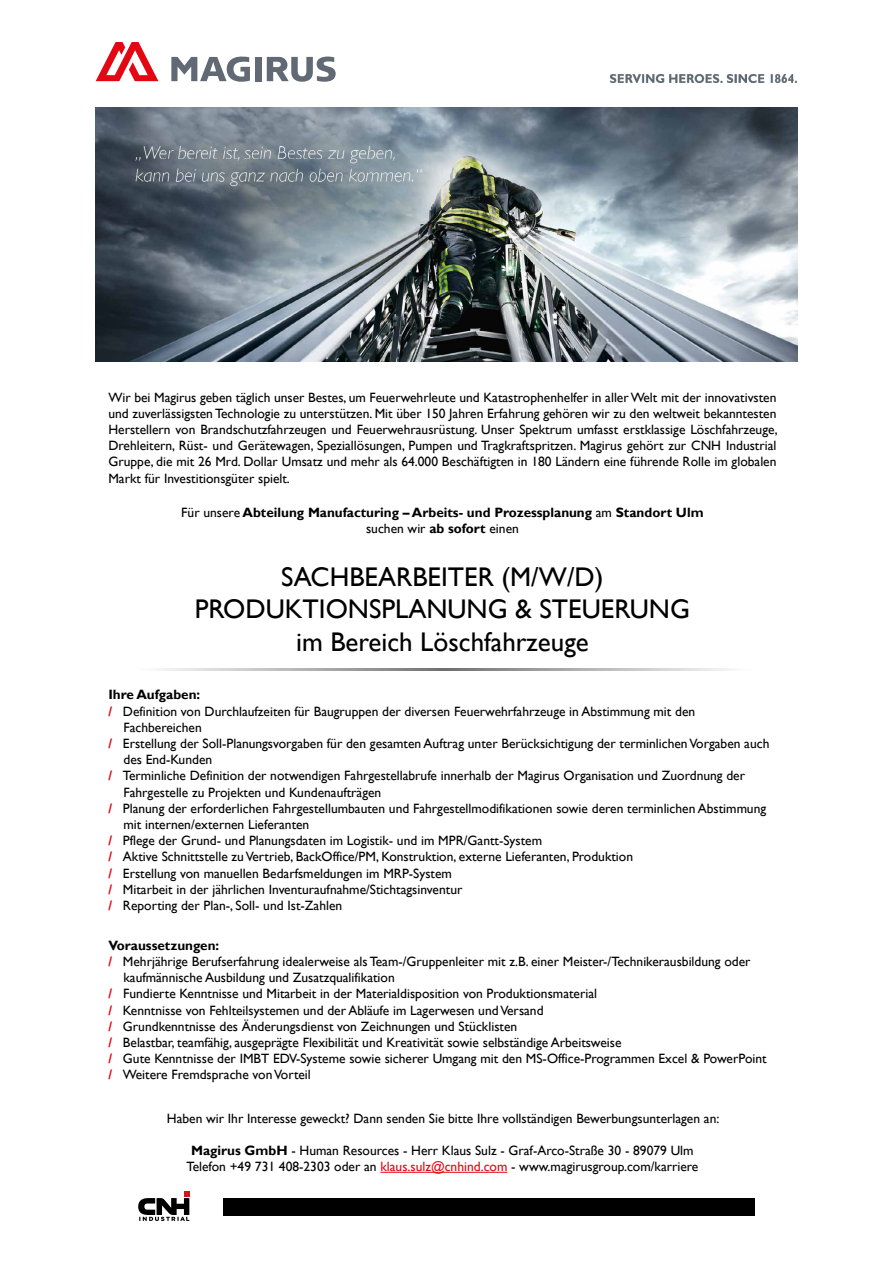
<style>
.page{position:relative;width:893px;height:1263px;background:#fff}
.page>*{position:absolute;margin:0;border:0;box-sizing:border-box;transform-origin:0 0}
.t1{font:27px/32.4px "Gill Sans";color:#000;text-align:center}
.t2{font:13.5px/16.2px "Gill Sans";color:#000;text-align:justify}
.t3{font:700 13.5px/16.2px "Gill Sans";color:#000;text-align:center}
.s1{font-weight:400}
.s2{font-weight:700;color:#e30613}
.s3{font-weight:700}
.s4{color:#e30613}
</style>
<div class="page">
<hr style="left:380px;top:1172px;width:127px;height:1px;background:#e30613">
<svg style="left:160px;top:668px;width:570px;height:3px;background:#b3b3b3"></svg>
<div style="left:224px;top:1198px;width:531px;height:17px;background:#000"></div>
<svg style="left:138px;top:1191px;width:51px;height:30px"></svg>
<svg style="left:96px;top:42px;width:62px;height:39px"></svg>
<div style="left:255px;top:57px;width:7px;height:24px;background:#616974"></div>
<svg style="left:171px;top:56px;width:79px;height:26px"></svg>
<svg style="left:267px;top:57px;width:69px;height:25px"></svg>
<img style="left:611px;top:74px;width:186px;height:8px">
<img style="left:96px;top:107px;width:701px;height:254px">
<p class="t2" style="left:108px;top:389px;width:671px">Wir bei Magirus geben täglich unser Bestes, um Feuerwehrleute und Katastrophenhelfer in aller Welt mit der innovativsten und zuverlässigsten Technologie zu unterstützen. Mit über 150 Jahren Erfahrung gehören wir zu den weltweit bekanntesten Herstellern von Brandschutzfahrzeugen und Feuerwehrausrüstung. Unser Spektrum umfasst erstklassige Löschfahrzeuge, Drehleitern, Rüst- und Gerätewagen, Speziallösungen, Pumpen und Tragkraftspritzen. Magirus gehört zur CNH Industrial Gruppe, die mit 26 Mrd. Dollar Umsatz und mehr als 64.000 Beschäftigten in 180 Ländern eine führende Rolle im globalen Markt für Investitionsgüter spielt.</p>
<p class="t3" style="left:181px;top:504px;width:524px"><span class="s1">Für unsere</span> Abteilung Manufacturing – Arbeits- und Prozessplanung <span class="s1">am</span> Standort Ulm <span class="s1">suchen wir</span> ab sofort <span class="s1">einen</span></p>
<h1 class="t1" style="left:195px;top:561px;width:497px">SACHBEARBEITER (M/W/D)<br>PRODUKTIONSPLANUNG &amp; STEUERUNG im Bereich Löschfahrzeuge</h1>
<p class="t3" style="left:108px;top:687px;width:93px">Ihre Aufgaben:</p>
<p class="t2" style="left:108px;top:703px;width:588px"><span class="s2">/</span> Definition von Durchlaufzeiten für Baugruppen der diversen Feuerwehrfahrzeuge in Abstimmung mit den</p>
<p class="t2" style="left:123px;top:719px;width:80px">Fachbereichen</p>
<p class="t2" style="left:108px;top:735px;width:663px"><span class="s2">/</span> Erstellung der Soll-Planungsvorgaben für den gesamten Auftrag unter Berücksichtigung der terminlichen Vorgaben auch</p>
<p class="t2" style="left:123px;top:752px;width:90px">des End-Kunden</p>
<p class="t2" style="left:108px;top:768px;width:638px"><span class="s2">/</span> Terminliche Definition der notwendigen Fahrgestellabrufe innerhalb der Magirus Organisation und Zuordnung der</p>
<p class="t2" style="left:123px;top:784px;width:259px">Fahrgestelle zu Projekten und Kundenaufträgen</p>
<p class="t2" style="left:108px;top:800px;width:659px"><span class="s2">/</span> Planung der erforderlichen Fahrgestellumbauten und Fahrgestellmodifikationen sowie deren terminlichen Abstimmung</p>
<p class="t2" style="left:123px;top:816px;width:187px">mit internen/externen Lieferanten</p>
<p class="t2" style="left:108px;top:833px;width:435px"><span class="s2">/</span> Pflege der Grund- und Planungsdaten im Logistik- und im MPR/Gantt-System</p>
<p class="t2" style="left:108px;top:849px;width:526px"><span class="s2">/</span> Aktive Schnittstelle zu Vertrieb, BackOffice/PM, Konstruktion, externe Lieferanten, Produktion</p>
<p class="t2" style="left:108px;top:865px;width:345px"><span class="s2">/</span> Erstellung von manuellen Bedarfsmeldungen im MRP-System</p>
<p class="t2" style="left:108px;top:881px;width:355px"><span class="s2">/</span> Mitarbeit in der jährlichen Inventuraufnahme/Stichtagsinventur</p>
<p class="t2" style="left:108px;top:897px;width:235px"><span class="s2">/</span> Reporting der Plan-, Soll- und Ist-Zahlen</p>
<p class="t3" style="left:108px;top:937px;width:112px">Voraussetzungen:</p>
<p class="t2" style="left:108px;top:954px;width:644px"><span class="s2">/</span> Mehrjährige Berufserfahrung idealerweise als Team-/Gruppenleiter mit z.B. einer Meister-/Technikerausbildung oder</p>
<p class="t2" style="left:123px;top:970px;width:273px">kaufmännische Ausbildung und Zusatzqualifikation</p>
<p class="t2" style="left:108px;top:986px;width:490px"><span class="s2">/</span> Fundierte Kenntnisse und Mitarbeit in der Materialdisposition von Produktionsmaterial</p>
<p class="t2" style="left:108px;top:1002px;width:437px"><span class="s2">/</span> Kenntnisse von Fehlteilsystemen und der Abläufe im Lagerwesen und Versand</p>
<p class="t2" style="left:108px;top:1018px;width:410px"><span class="s2">/</span> Grundkenntnisse des Änderungsdienst von Zeichnungen und Stücklisten</p>
<p class="t2" style="left:108px;top:1035px;width:514px"><span class="s2">/</span> Belastbar, teamfähig, ausgeprägte Flexibilität und Kreativität sowie selbständige Arbeitsweise</p>
<p class="t2" style="left:108px;top:1051px;width:660px"><span class="s2">/</span> Gute Kenntnisse der IMBT EDV-Systeme sowie sicherer Umgang mit den MS-Office-Programmen Excel &amp; PowerPoint</p>
<p class="t2" style="left:108px;top:1067px;width:204px"><span class="s2">/</span> Weitere Fremdsprache von Vorteil</p>
<p class="t2" style="left:167px;top:1110px;width:554px">Haben wir Ihr Interesse geweckt? Dann senden Sie bitte Ihre vollständigen Bewerbungsunterlagen an:</p>
<p class="t2" style="left:187px;top:1143px;width:513px;text-align:center"><span class="s3">Magirus GmbH</span> - Human Resources - Herr Klaus Sulz - Graf-Arco-Straße 30 - 89079 Ulm<br>Telefon +49 731 408-2303 oder an <span class="s4">klaus.sulz@cnhind.com</span> - www.magirusgroup.com/karriere</p>
</div>
